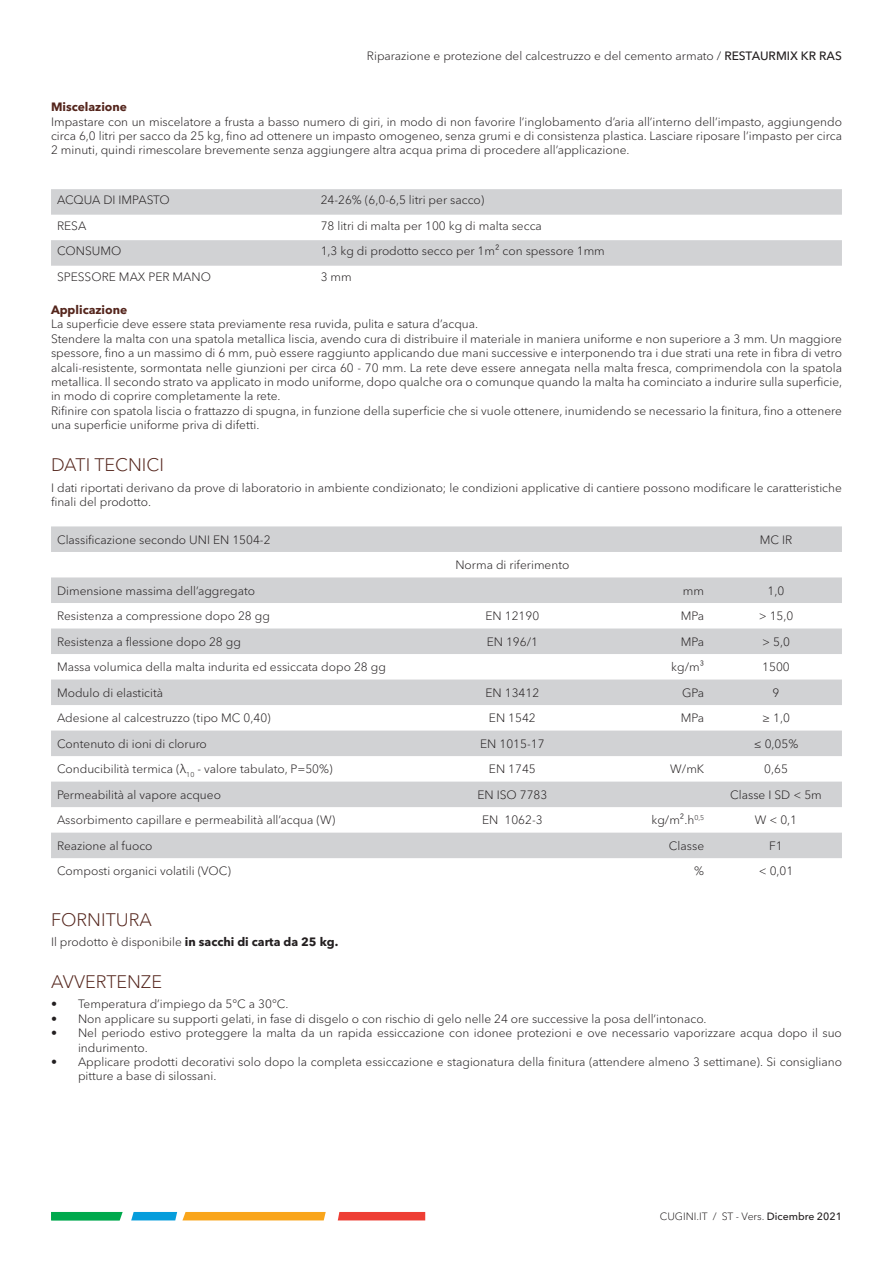
<style>
.page{position:relative;width:893px;height:1263px;background:#fff}
.page>*{position:absolute;margin:0;border:0;box-sizing:border-box;transform-origin:0 0}
.t1{font:300 18px "Avenir Next World";color:#54251c}
.t2{font:300 12px/14.4px "Avenir Next World";color:#231f20}
.t3{font:700 12px "Avenir Next World";color:#54251c}
.t4{font:300 10.5px "Avenir Next World";color:#231f20}
.s1{font-weight:500}
.s2{font-weight:400}
.s3{font-weight:700}
</style>
<div class="page">
<svg style="left:131px;top:1212px;width:195px;height:8px"></svg>
<svg style="left:51px;top:1212px;width:72px;height:8px"></svg>
<svg style="left:338px;top:1212px;width:87px;height:8px"></svg>
<svg style="left:51px;top:189px;width:791px;height:77px;fill:#d1d2d4"></svg>
<svg style="left:51px;top:526px;width:791px;height:332px;fill:#d1d2d4"></svg>
<p class="t2" style="left:367px;top:49px;width:476px">Riparazione e protezione del calcestruzzo e del cemento armato / <span class="s1">RESTAURMIX KR RAS</span></p>
<p class="t3" style="left:51px;top:100px;width:78px">Miscelazione</p>
<p class="t2" style="left:51px;top:114px;width:792px;text-align:justify">Impastare con un miscelatore a frusta a basso numero di giri, in modo di non favorire l’inglobamento d’aria all’interno dell’impasto, aggiungendo circa 6,0 litri per sacco da 25 kg, fino ad ottenere un impasto omogeneo, senza grumi e di consistenza plastica. Lasciare riposare l’impasto per circa 2 minuti, quindi rimescolare brevemente senza aggiungere altra acqua prima di procedere all’applicazione.</p>
<p class="t2" style="left:57px;top:193px;width:114px">ACQUA DI IMPASTO</p>
<p class="t2" style="left:321px;top:193px;width:165px">24-26% (6,0-6,5 litri per sacco)</p>
<p class="t2" style="left:57px;top:218px;width:31px">RESA</p>
<p class="t2" style="left:321px;top:218px;width:223px">78 litri di malta per 100 kg di malta secca</p>
<p class="t2" style="left:57px;top:244px;width:66px">CONSUMO</p>
<p class="t2" style="left:321px;top:244px;width:286px">1,3 kg di prodotto secco per 1m² con spessore 1mm</p>
<p class="t2" style="left:57px;top:269px;width:156px">SPESSORE MAX PER MANO</p>
<p class="t2" style="left:321px;top:269px;width:33px">3 mm</p>
<p class="t3" style="left:51px;top:303px;width:78px">Applicazione</p>
<p class="t2" style="left:51px;top:317px;width:793px">La superficie deve essere stata previamente resa ruvida, pulita e satura d’acqua.<br>Stendere la malta con una spatola metallica liscia, avendo cura di distribuire il materiale in maniera uniforme e non superiore a 3 mm. Un maggiore spessore, fino a un massimo di 6 mm, può essere raggiunto applicando due mani successive e interponendo tra i due strati una rete in fibra di vetro alcali-resistente, sormontata nelle giunzioni per circa 60 - 70 mm. La rete deve essere annegata nella malta fresca, comprimendola con la spatola metallica. Il secondo strato va applicato in modo uniforme, dopo qualche ora o comunque quando la malta ha cominciato a indurire sulla superficie, in modo di coprire completamente la rete.<br>Rifinire con spatola liscia o frattazzo di spugna, in funzione della superficie che si vuole ottenere, inumidendo se necessario la finitura, fino a ottenere una superficie uniforme priva di difetti.</p>
<h1 class="t1" style="left:51px;top:450px;width:114px">DATI TECNICI</h1>
<p class="t2" style="left:51px;top:480px;width:792px">I dati riportati derivano da prove di laboratorio in ambiente condizionato; le condizioni applicative di cantiere possono modificare le caratteristiche finali del prodotto.</p>
<p class="t2" style="left:57px;top:532px;width:215px">Classificazione secondo UNI EN 1504-2</p>
<p class="t2" style="left:760px;top:532px;width:34px">MC IR</p>
<p class="t2" style="left:455px;top:558px;width:116px">Norma di riferimento</p>
<p class="t2" style="left:57px;top:583px;width:200px">Dimensione massima dell’aggregato</p>
<p class="t2" style="left:683px;top:583px;width:23px">mm</p>
<p class="t2" style="left:768px;top:583px;width:18px">1,0</p>
<p class="t2" style="left:57px;top:609px;width:214px">Resistenza a compressione dopo 28 gg</p>
<p class="t2" style="left:485px;top:609px;width:55px">EN 12190</p>
<p class="t2" style="left:681px;top:609px;width:25px">MPa</p>
<p class="t2" style="left:759px;top:609px;width:36px">&gt; 15,0</p>
<p class="t2" style="left:57px;top:634px;width:185px">Resistenza a flessione dopo 28 gg</p>
<p class="t2" style="left:487px;top:634px;width:53px">EN 196/1</p>
<p class="t2" style="left:681px;top:634px;width:25px">MPa</p>
<p class="t2" style="left:762px;top:634px;width:29px">&gt; 5,0</p>
<p class="t2" style="left:57px;top:660px;width:330px">Massa volumica della malta indurita ed essiccata dopo 28 gg</p>
<p class="t2" style="left:671px;top:660px;width:34px">kg/m³</p>
<p class="t2" style="left:762px;top:660px;width:29px">1500</p>
<p class="t2" style="left:57px;top:685px;width:108px">Modulo di elasticità</p>
<p class="t2" style="left:485px;top:685px;width:55px">EN 13412</p>
<p class="t2" style="left:682px;top:685px;width:23px">GPa</p>
<p class="t2" style="left:773px;top:685px;width:8px">9</p>
<p class="t2" style="left:57px;top:711px;width:215px">Adesione al calcestruzzo (tipo MC 0,40)</p>
<p class="t2" style="left:489px;top:711px;width:48px">EN 1542</p>
<p class="t2" style="left:681px;top:711px;width:25px">MPa</p>
<p class="t2" style="left:762px;top:711px;width:29px">≥ 1,0</p>
<p class="t2" style="left:57px;top:736px;width:151px">Contenuto di ioni di cloruro</p>
<p class="t2" style="left:480px;top:736px;width:66px">EN 1015-17</p>
<p class="t2" style="left:754px;top:736px;width:46px">≤ 0,05%</p>
<p class="t2" style="left:57px;top:762px;width:277px">Conducibilità termica (<span class="s2">λ</span><sub>10</sub> - valore tabulato, P=50%)</p>
<p class="t2" style="left:489px;top:762px;width:48px">EN 1745</p>
<p class="t2" style="left:670px;top:762px;width:35px">W/mK</p>
<p class="t2" style="left:764px;top:762px;width:25px">0,65</p>
<p class="t2" style="left:57px;top:788px;width:165px">Permeabilità al vapore acqueo</p>
<p class="t2" style="left:477px;top:788px;width:71px">EN ISO 7783</p>
<p class="t2" style="left:730px;top:788px;width:93px">Classe I SD &lt; 5m</p>
<p class="t2" style="left:57px;top:813px;width:280px">Assorbimento capillare e permeabilità all’acqua (W)</p>
<p class="t2" style="left:482px;top:813px;width:62px">EN 1062-3</p>
<p class="t2" style="left:651px;top:813px;width:54px">kg/m².h<sup>0,5</sup></p>
<p class="t2" style="left:755px;top:813px;width:44px">W &lt; 0,1</p>
<p class="t2" style="left:57px;top:839px;width:97px">Reazione al fuoco</p>
<p class="t2" style="left:669px;top:839px;width:37px">Classe</p>
<p class="t2" style="left:769px;top:839px;width:15px">F1</p>
<p class="t2" style="left:57px;top:864px;width:176px">Composti organici volatili (VOC)</p>
<p class="t2" style="left:694px;top:864px;width:11px">%</p>
<p class="t2" style="left:759px;top:864px;width:36px">&lt; 0,01</p>
<h1 class="t1" style="left:51px;top:905px;width:102px">FORNITURA</h1>
<p class="t2" style="left:51px;top:935px;width:289px">Il prodotto è disponibile <span class="s3">in sacchi di carta da 25 kg.</span></p>
<h1 class="t1" style="left:51px;top:967px;width:112px">AVVERTENZE</h1>
<p class="t2" style="left:51px;top:997px;width:239px">• Temperatura d’impiego da 5°C a 30°C.</p>
<p class="t2" style="left:51px;top:1011px;width:657px">• Non applicare su supporti gelati, in fase di disgelo o con rischio di gelo nelle 24 ore successive la posa dell’intonaco.</p>
<p class="t2" style="left:78px;top:1026px;width:765px;text-indent:-27px">• Nel periodo estivo proteggere la malta da un rapida essiccazione con idonee protezioni e ove necessario vaporizzare acqua dopo il suo indurimento.</p>
<p class="t2" style="left:78px;top:1055px;width:765px;text-indent:-27px">• Applicare prodotti decorativi solo dopo la completa essiccazione e stagionatura della finitura (attendere almeno 3 settimane). Si consigliano pitture a base di silossani.</p>
<p class="t4" style="left:660px;top:1208px;width:184px">CUGINI.IT / ST - Vers. <span class="s1">Dicembre 2021</span></p>
</div>
